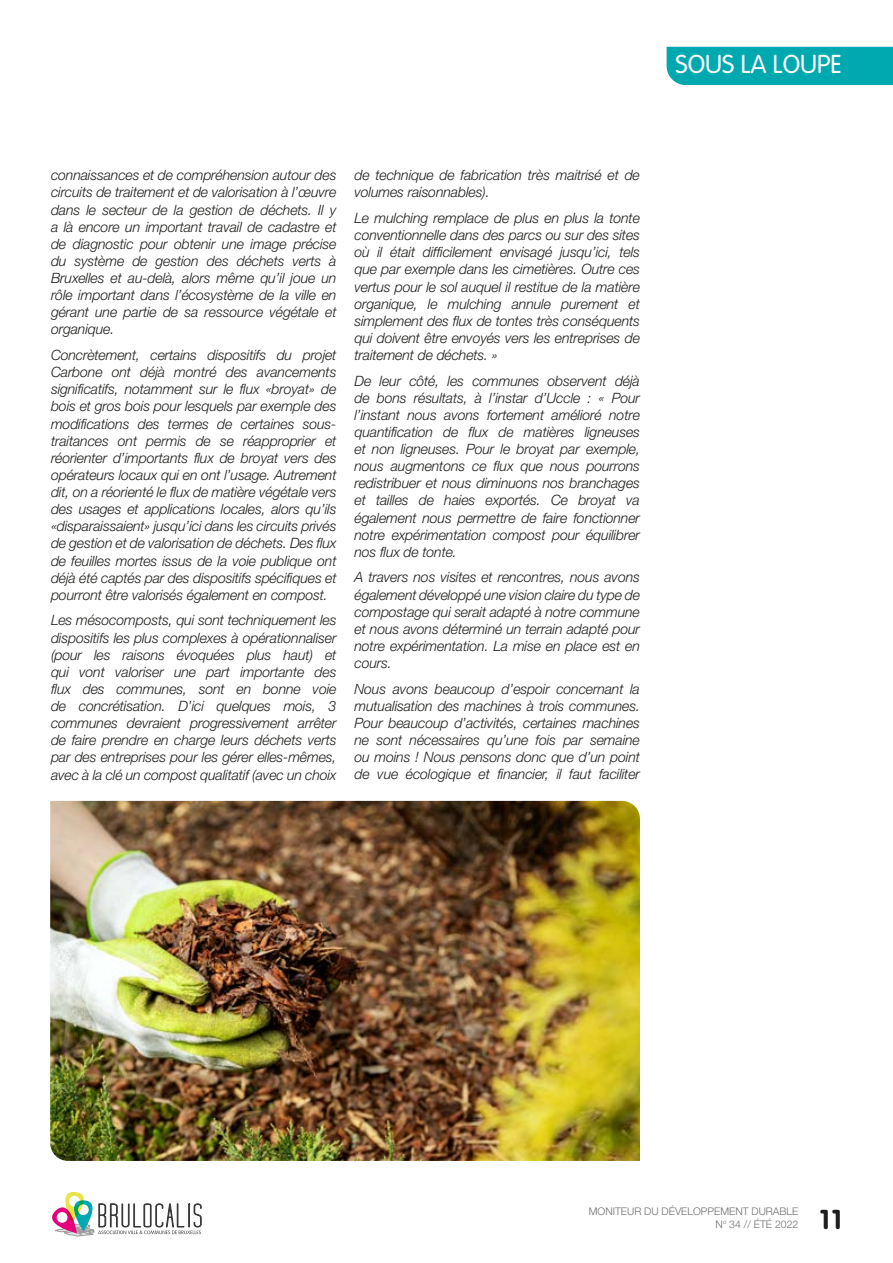
<style>
.page{position:relative;width:893px;height:1263px;background:#fff}
.page>*{position:absolute;margin:0;border:0;box-sizing:border-box;transform-origin:0 0}
.t1{font:700 27px "VAG Rounded";color:#1d1d1b}
.t2{font:300 25.5px "VAG Rounded";color:#fff}
.Article_Texte{font:italic 300 14.25px/17.1px "Helvetica Neue LT Pro";letter-spacing:-.01em;color:#1d1d1b;text-align:justify}
.t3{font:300 10.5px/12.6px "Helvetica Neue LT Pro";color:#706f6f;text-align:right}
</style>
<div class="page">
<img style="left:50px;top:801px;width:590px;height:360px">
<svg style="left:52px;top:1192px;width:150px;height:44px"></svg>
<div style="left:667px;top:47px;width:226px;height:38px;background:#00a9b0"></div>
<h2 class="t2" style="left:675px;top:50px;width:168px">SOUS LA LOUPE</h2>
<p class="Article_Texte" style="left:51px;top:166px;width:287px">connaissances et de compréhension autour des circuits de traitement et de valorisation à l’œuvre dans le secteur de la gestion de déchets. Il y a là encore un important travail de cadastre et de diagnostic pour obtenir une image précise du système de gestion des déchets verts à Bruxelles et au-delà, alors même qu’il joue un rôle important dans l’écosystème de la ville en gérant une partie de sa ressource végétale et organique.</p>
<p class="Article_Texte" style="left:51px;top:346px;width:287px">Concrètement, certains dispositifs du projet Carbone ont déjà montré des avancements significatifs, notamment sur le flux «broyat» de bois et gros bois pour lesquels par exemple des modifications des termes de certaines sous&shy;traitances ont permis de se réapproprier et réorienter d’importants flux de broyat vers des opérateurs locaux qui en ont l’usage. Autrement dit, on a réorienté le flux de matière végétale vers des usages et applications locales, alors qu’ils «disparaissaient» jusqu’ici dans les circuits privés de gestion et de valorisation de déchets. Des flux de feuilles mortes issus de la voie publique ont déjà été captés par des dispositifs spécifiques et pourront être valorisés également en compost.</p>
<p class="Article_Texte" style="left:51px;top:612px;width:287px">Les mésocomposts, qui sont techniquement les dispositifs les plus complexes à opérationnaliser (pour les raisons évoquées plus haut) et qui vont valoriser une part importante des flux des communes, sont en bonne voie de concrétisation. D’ici quelques mois, 3 communes devraient progressivement arrêter de faire prendre en charge leurs déchets verts par des entreprises pour les gérer elles-mêmes, avec à la clé un compost qualitatif (avec un choix</p>
<p class="Article_Texte" style="left:354px;top:166px;width:287px">de technique de fabrication très maitrisé et de volumes raisonnables).</p>
<p class="Article_Texte" style="left:354px;top:209px;width:287px">Le mulching remplace de plus en plus la tonte conventionnelle dans des parcs ou sur des sites où il était difficilement envisagé jusqu’ici, tels que par exemple dans les cimetières. Outre ces vertus pour le sol auquel il restitue de la matière organique, le mulching annule purement et simplement des flux de tontes très conséquents qui doivent être envoyés vers les entreprises de traitement de déchets. »</p>
<p class="Article_Texte" style="left:354px;top:372px;width:287px">De leur côté, les communes observent déjà de bons résultats, à l’instar d’Uccle : « Pour l’instant nous avons fortement amélioré notre quantification de flux de matières ligneuses et non ligneuses. Pour le broyat par exemple, nous augmentons ce flux que nous pourrons redistribuer et nous diminuons nos branchages et tailles de haies exportés. Ce broyat va également nous permettre de faire fonctionner notre expérimentation compost pour équilibrer nos flux de tonte.</p>
<p class="Article_Texte" style="left:354px;top:569px;width:287px">A travers nos visites et rencontres, nous avons également développé une vision claire du type de compostage qui serait adapté à notre commune et nous avons déterminé un terrain adapté pour notre expérimentation. La mise en place est en cours.</p>
<p class="Article_Texte" style="left:354px;top:680px;width:287px">Nous avons beaucoup d’espoir concernant la mutualisation des machines à trois communes.<br>Pour beaucoup d’activités, certaines machines ne sont nécessaires qu’une fois par semaine ou moins ! Nous pensons donc que d’un point de vue écologique et financier, il faut faciliter</p>
<p class="t3" style="left:589px;top:1205px;width:211px">MONITEUR DU DÉVELOPPEMENT DURABLE<br>N<sup>o</sup> 34 // ÉTÉ 2022</p>
<h1 class="t1" style="left:820px;top:1203px;width:24px">11</h1>
</div>
